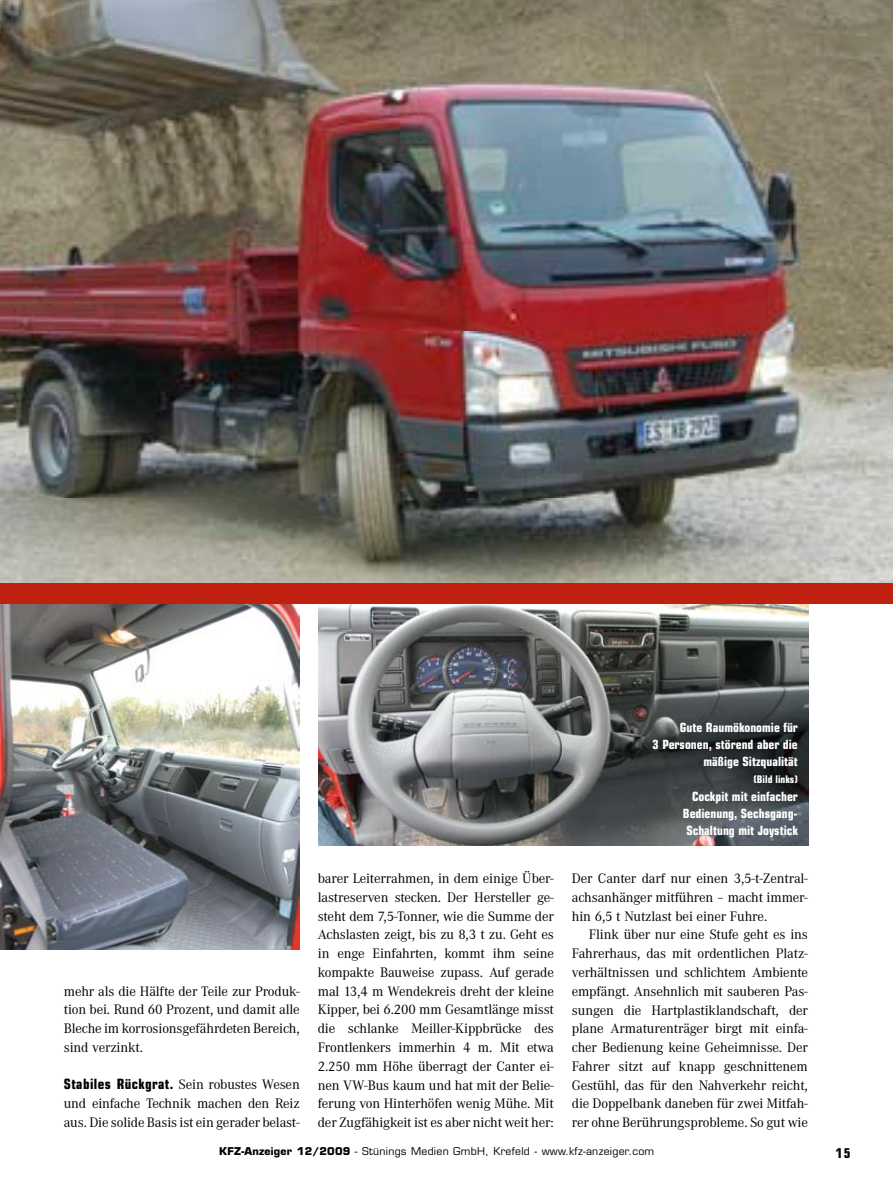
<style>
.page{position:relative;width:893px;height:1191px;background:#fff}
.page>*{position:absolute;margin:0;border:0;box-sizing:border-box;transform-origin:0 0}
.t1{font:14.25px/18.8px "Corporate A";letter-spacing:-.01em;color:#000;text-align:justify}
.t2{font:700 condensed 14.25px "Eurostile";letter-spacing:.03em;color:#000}
.t3{font:700 condensed 13.5px "Eurostile";color:#000}
.t4{font:700 condensed 12.75px/17.2px "Eurostile";color:#fff;text-align:right}
.t5{font:10.5px "Eurostile";letter-spacing:.025em;color:#000}
.t6{font:700 condensed 10.5px "Eurostile";color:#fff}
.s1{font-family:"Corporate A";font-weight:400;font-stretch:normal}
.s2{font-weight:700}
</style>
<div class="page">
<img style="left:0;top:0;width:893px;height:584px">
<img style="left:318px;top:603px;width:491px;height:242px">
<img style="left:0;top:603px;width:299px;height:347px">
<div style="left:0;top:584px;width:893px;height:19px;background:#c02010"></div>
<p class="t1" style="left:64px;top:982px;width:238px">mehr als die Hälfte der Teile zur Produk&shy;tion bei. Rund 60 Prozent, und damit alle Bleche im korrosionsgefährdeten Bereich, sind verzinkt.</p>
<p class="t2" style="left:64px;top:1075px;width:238px">Stabiles Rückgrat. <span class="s1">Sein robustes Wesen</span></p>
<p class="t1" style="left:64px;top:1094px;width:238px">und einfache Technik machen den Reiz aus. Die solide Basis ist ein gerader belast-</p>
<p class="t4" style="left:652px;top:718px;width:147px">Gute Raumökonomie für<br>3 Personen, störend aber die mäßige Sitzqualität</p>
<p class="t6" style="left:753px;top:773px;width:46px">(Bild links)</p>
<p class="t4" style="left:683px;top:787px;width:117px;text-align:justify;text-indent:9px">Cockpit mit einfacher Bedienung, Sechsgang-Schaltung mit Joystick</p>
<p class="t1" style="left:318px;top:869px;width:238px">barer Leiterrahmen, in dem einige Über&shy;lastreserven stecken. Der Hersteller ge&shy;steht dem 7,5-Tonner, wie die Summe der Achslasten zeigt, bis zu 8,3 t zu. Geht es in enge Einfahrten, kommt ihm seine kompakte Bauweise zupass. Auf gerade mal 13,4 m Wendekreis dreht der kleine Kipper, bei 6.200 mm Gesamtlänge misst die schlanke Meiller-Kippbrücke des Frontlenkers immerhin 4 m. Mit etwa 2.250 mm Höhe überragt der Canter ei&shy;nen VW-Bus kaum und hat mit der Belie&shy;ferung von Hinterhöfen wenig Mühe. Mit der Zugfähigkeit ist es aber nicht weit her:</p>
<p class="t1" style="left:572px;top:869px;width:238px">Der Canter darf nur einen 3,5-t-Zentral&shy;achsanhänger mitführen – macht immer&shy;hin 6,5 t Nutzlast bei einer Fuhre.</p>
<p class="t1" style="left:572px;top:925px;width:238px;text-indent:17px">Flink über nur eine Stufe geht es ins Fahrerhaus, das mit ordentlichen Platz&shy;verhältnissen und schlichtem Ambiente empfängt. Ansehnlich mit sauberen Pas&shy;sungen die Hartplastiklandschaft, der plane Armaturenträger birgt mit einfa&shy;cher Bedienung keine Geheimnisse. Der Fahrer sitzt auf knapp geschnittenem Gestühl, das für den Nahverkehr reicht, die Doppelbank daneben für zwei Mitfah&shy;rer ohne Berührungsprobleme. So gut wie</p>
<p class="t5" style="left:219px;top:1144px;width:437px"><span class="s2">KFZ-Anzeiger 12/2009</span> - Stünings Medien GmbH, Krefeld - www.kfz-anzeiger.com</p>
<p class="t3" style="left:836px;top:1144px;width:16px">15</p>
</div>
